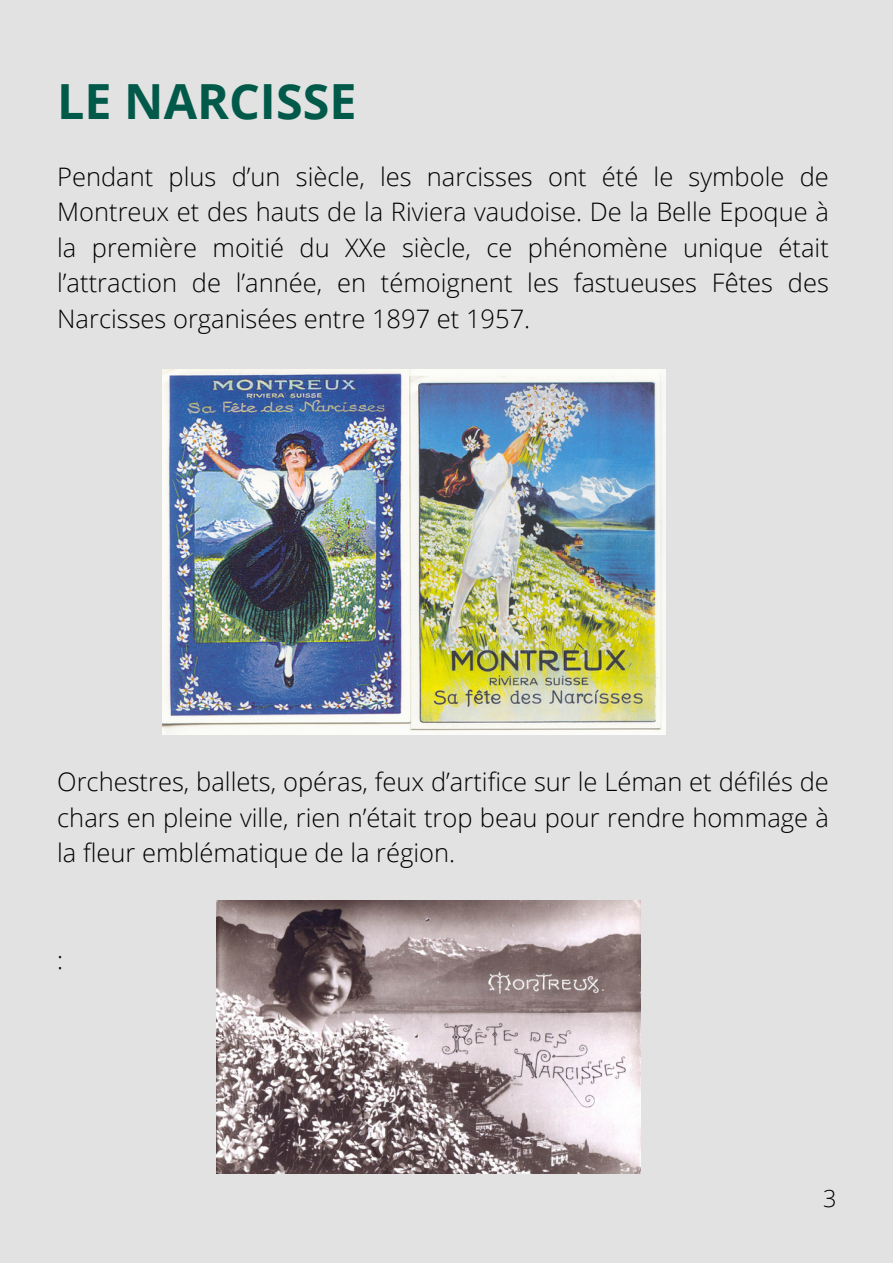
<style>
.page{position:relative;width:893px;height:1264px;background:#fff}
.page>*{position:absolute;margin:0;border:0;box-sizing:border-box;transform-origin:0 0}
.t1{font:700 48.45px "Open Sans";color:#01594a}
.t2{font:300 25.5px/35.5px "Open Sans";color:#000;text-align:justify}
.t3{font:300 23.55px "Open Sans";color:#000}
</style>
<div class="page">
<div style="left:0;top:0;width:892px;height:1262px;background:#e1e2e1"></div>
<img style="left:163px;top:370px;width:502px;height:364px">
<img style="left:216px;top:901px;width:424px;height:272px">
<p class="t1" style="left:57px;top:67px;width:301px">LE NARCISSE</p>
<p class="t2" style="left:57px;top:158px;width:773px">Pendant plus d’un siècle, les narcisses ont été le symbole de Montreux et des hauts de la Riviera vaudoise. De la Belle Epoque à la première moitié du XXe siècle, ce phénomène unique était l’attraction de l’année, en témoignent les fastueuses Fêtes des Narcisses organisées entre 1897 et 1957.</p>
<p class="t2" style="left:57px;top:763px;width:773px">Orchestres, ballets, opéras, feux d’artifice sur le Léman et défilés de chars en pleine ville, rien n’était trop beau pour rendre hommage à la fleur emblématique de la région.</p>
<p class="t2" style="left:57px;top:941px;width:8px">:</p>
<p class="t3" style="left:823px;top:1182px;width:15px">3</p>
</div>
